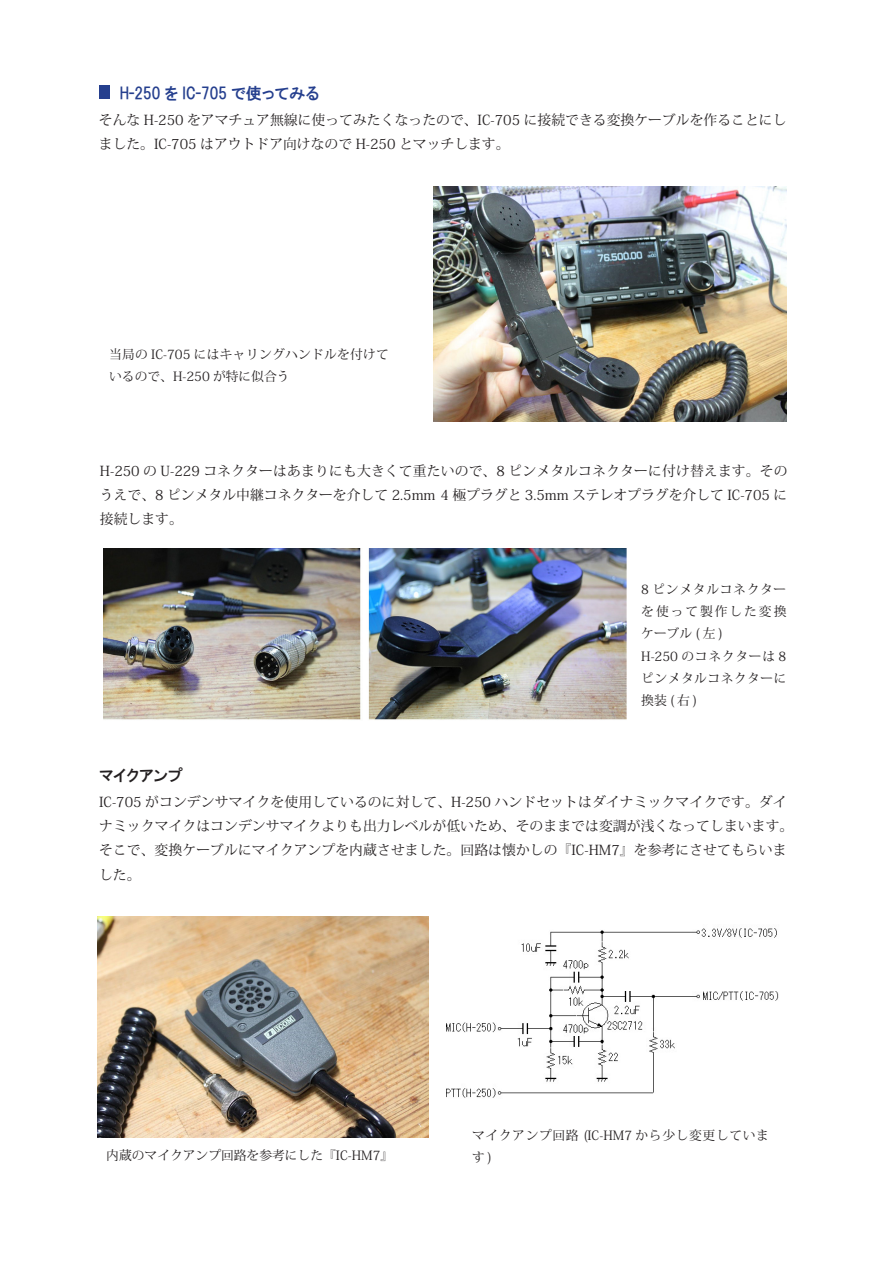
<style>
.page{position:relative;width:893px;height:1263px;background:#fff}
.page>*{position:absolute;margin:0;border:0;box-sizing:border-box;transform-origin:0 0}
.t1{font:15.9px "HGP Gothic E";color:#253f8e}
.t2{font:15.9px "HGP Gothic E";color:#231f20}
.t3{font:13.8px/24.2px "Koz Min Pr 6 N";letter-spacing:.005em;color:#231f20}
.t4{font:12.75px/22.4px "Koz Min Pr 6 N";letter-spacing:.02em;color:#231f20;text-align:justify}
.t5{font:12.75px/22.4px "Koz Min Pr 6 N";letter-spacing:.05em;color:#231f20}
.t6{font:12.75px "Koz Min Pr 6 N";color:#231f20}
</style>
<div class="page">
<div style="left:99px;top:85px;width:10px;height:14px;background:#253f8e"></div>
<img style="left:434px;top:186px;width:352px;height:235px">
<img style="left:104px;top:548px;width:522px;height:172px">
<img style="left:97px;top:916px;width:332px;height:221px">
<img style="left:447px;top:928px;width:332px;height:170px">
<p class="t1" style="left:120px;top:85px;width:201px">H-250 を IC-705 で使ってみる</p>
<p class="t3" style="left:99px;top:108px;width:689px">そんな H-250 をアマチュア無線に使ってみたくなったので、IC-705 に接続できる変換ケーブルを作ることにしました。IC-705 はアウトドア向けなので H-250 とマッチします。</p>
<p class="t4" style="left:109px;top:343px;width:281px">当局の IC-705 にはキャリングハンドルを付けているので、H-250 が特に似合う</p>
<p class="t3" style="left:100px;top:459px;width:689px;text-align:justify">H-250 の U-229 コネクターはあまりにも大きくて重たいので、8 ピンメタルコネクターに付け替えます。そのうえで、8 ピンメタル中継コネクターを介して 2.5mm 4 極プラグと 3.5mm ステレオプラグを介して IC-705 に接続します。</p>
<p class="t4" style="left:641px;top:578px;width:147px">8 ピンメタルコネクターを使って製作した変換ケーブル 左( (</p>
<p class="t4" style="left:641px;top:645px;width:147px">H-250 のコネクターは 8ピンメタルコネクターに換装 右( (</p>
<p class="t2" style="left:99px;top:767px;width:85px">マイクアンプ</p>
<p class="t3" style="left:99px;top:790px;width:696px">IC-705 がコンデンサマイクを使用しているのに対して、H-250 ハンドセットはダイナミックマイクです。ダイナミックマイクはコンデンサマイクよりも出力レベルが低いため、そのままでは変調が浅くなってしまいます。そこで、変換ケーブルにマイクアンプを内蔵させました。回路は懐かしの『IC-HM7』を参考にさせてもらいました。</p>
<p class="t6" style="left:106px;top:1148px;width:288px">内蔵のマイクアンプ回路を参考にした『IC-HM7『</p>
<p class="t5" style="left:472px;top:1124px;width:299px">マイクアンプ回路 (IC-HM7 から少し変更しています (</p>
</div>
